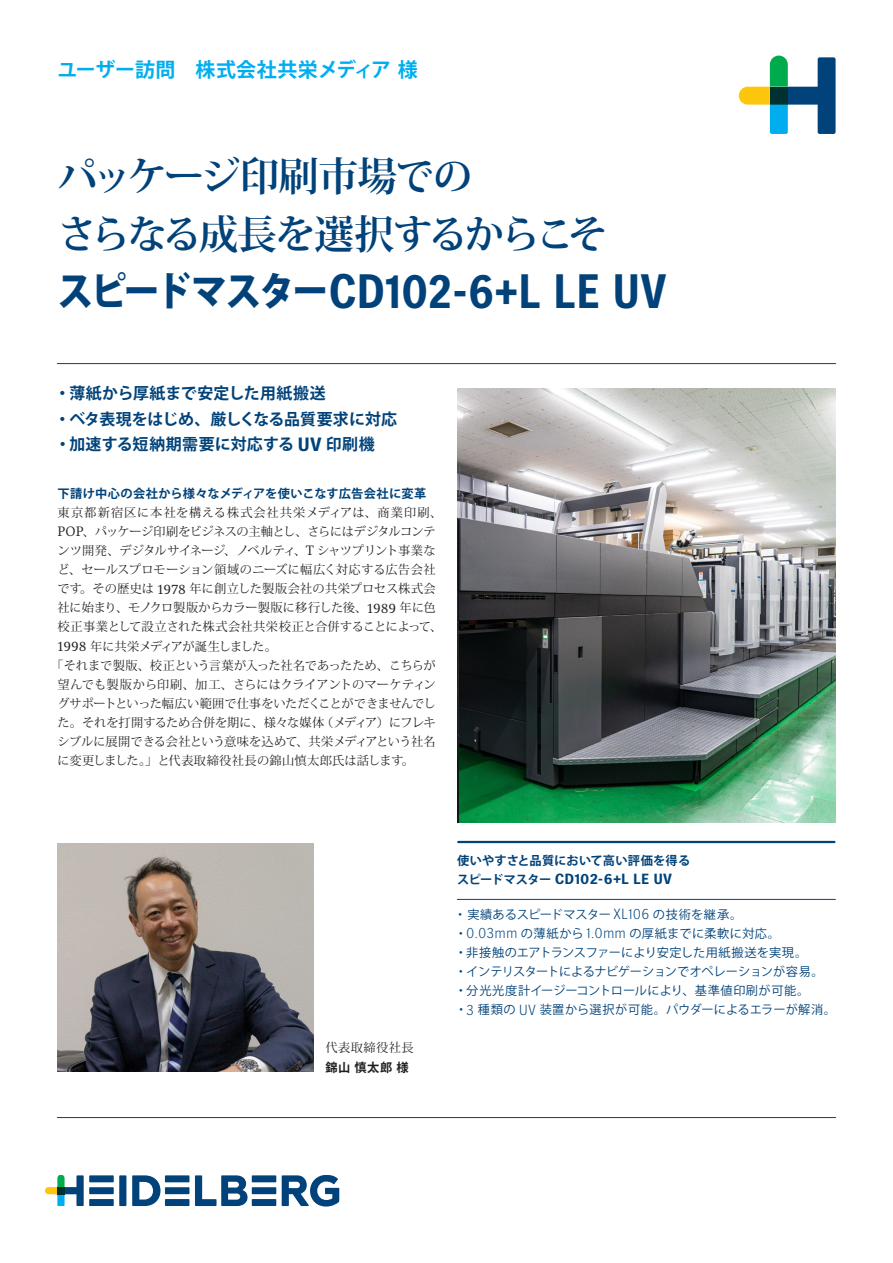
<style>
.page{position:relative;width:893px;height:1263px;background:#fff}
.page>*{position:absolute;margin:0;border:0;box-sizing:border-box;transform-origin:0 0}
.t1{font:700 48px "Heidelberg Gothic Ml";color:#004279;scale:.9 1}
.t2{font:700 39.9px/57.4px "Koz Min Pro";letter-spacing:-.08em;color:#004279}
.t3{font:700 19.95px "Koz Go Pro";letter-spacing:.01em;color:#00aeef}
.t4{font:700 15.9px/25.5px "Koz Go Pro";letter-spacing:.01em;color:#004279}
.t5{font:700 14.7px "Heidelberg Gothic Ml";letter-spacing:.015em;color:#004279}
.t6{font:12.15px "Koz Min Pro";letter-spacing:-.005em;color:#231f20}
.t7{font:12.15px/19.2px "Koz Go Pro";letter-spacing:.005em;color:#004279}
.t8{font:700 12.15px "Koz Go Pro";letter-spacing:.015em;color:#004279}
.t9{font:12.15px "Koz Min Pro";letter-spacing:-.04em;color:#231f20}
.t10{font:12.15px "Koz Min Pro";letter-spacing:-.025em;color:#231f20}
.t11{font:12.15px "Koz Min Pro";letter-spacing:-.03em;color:#231f20}
.t12{font:12.15px "Koz Min Pro";letter-spacing:.07em;color:#231f20}
.t13{font:12.15px "Koz Min Pro";letter-spacing:.02em;color:#231f20}
.t14{font:12.15px "Koz Min Pro";letter-spacing:-.06em;color:#231f20}
.t15{font:12.15px "Koz Min Pro";letter-spacing:.035em;color:#231f20}
.t16{font:700 12.15px "Koz Go Pro";letter-spacing:.05em;color:#231f20}
.s1{font-family:"Koz Go Pro";font-weight:800;font-size:39.9px}
.s2{font-family:"Heidelberg Gothic Ml";font-size:19.2px}
.s3{font-family:"Heidelberg Antiqua ML";font-size:14.25px}
.s4{font-family:"Heidelberg Antiqua ML";font-size:14.4px}
.s5{font-family:"Koz Go Pro";font-size:12.15px}
.s6{font-family:"Heidelberg Gothic Ml";font-weight:300;font-size:14.7px}
</style>
<div class="page">
<hr style="left:57px;top:1117px;width:779px;height:1px;background:#004279">
<hr style="left:57px;top:363px;width:779px;height:1px;background:#004279">
<hr style="left:458px;top:841px;width:376px;height:2px;background:#004279">
<hr style="left:457px;top:899px;width:378px;height:1px;background:#004279">
<svg style="left:739px;top:56px;width:97px;height:78px"></svg>
<svg style="left:45px;top:1175px;width:39px;height:31px"></svg>
<svg style="left:132px;top:1175px;width:28px;height:31px"></svg>
<div style="left:119px;top:1175px;width:7px;height:31px;background:#004279"></div>
<div style="left:89px;top:1175px;width:25px;height:7px;background:#004279"></div>
<div style="left:89px;top:1187px;width:25px;height:7px;background:#004279"></div>
<div style="left:89px;top:1199px;width:25px;height:7px;background:#004279"></div>
<div style="left:165px;top:1175px;width:24px;height:7px;background:#004279"></div>
<div style="left:165px;top:1187px;width:24px;height:7px;background:#004279"></div>
<div style="left:165px;top:1199px;width:24px;height:7px;background:#004279"></div>
<svg style="left:195px;top:1175px;width:53px;height:31px"></svg>
<div style="left:252px;top:1175px;width:24px;height:7px;background:#004279"></div>
<div style="left:252px;top:1187px;width:24px;height:7px;background:#004279"></div>
<div style="left:252px;top:1199px;width:24px;height:7px;background:#004279"></div>
<svg style="left:282px;top:1175px;width:57px;height:31px"></svg>
<div style="left:57px;top:1187px;width:8px;height:7px;background:#00302f"></div>
<img style="left:57px;top:843px;width:256px;height:228px">
<img style="left:457px;top:389px;width:379px;height:434px">
<h3 class="t3" style="left:57px;top:56px;width:362px">ユーザー訪問　株式会社共栄メディア様</h3>
<h2 class="t2" style="left:57px;top:146px;width:552px">パッケージ印刷市場での<br>さらなる成長を選択するからこそ</h2>
<h1 class="t1" style="left:57px;top:265px;width:679px"><span class="s1">スピードマスター</span>CD102-6+L LE UV</h1>
<h3 class="t4" style="left:54px;top:382px;width:344px">・薄紙から厚紙まで安定した用紙搬送<br>・ベタ表現をはじめ、厳しくなる品質要求に対応・加速する短納期需要に対応する <span class="s2">UV</span> 印刷機</h3>
<p class="t8" style="left:57px;top:485px;width:371px">下請け中心の会社から様々なメディアを使いこなす広告会社に変革</p>
<p class="t12" style="left:57px;top:504px;width:386px">東京都新宿区に本社を構える株式会社共栄メディアは、商業印刷、</p>
<p class="t9" style="left:57px;top:523px;width:380px"><span class="s3">POP</span>、パッケージ印刷をビジネスの主軸とし、さらにはデジタルコンテ</p>
<p class="t10" style="left:57px;top:542px;width:380px">ンツ開発、デジタルサイネージ、ノベルティ、<span class="s3">T</span> シャツプリント事業な</p>
<p class="t6" style="left:57px;top:561px;width:380px">ど、セールスプロモーション領域のニーズに幅広く対応する広告会社</p>
<p class="t6" style="left:57px;top:580px;width:380px">です。その歴史は <span class="s4">1978</span> 年に創立した製版会社の共栄プロセス株式会</p>
<p class="t6" style="left:57px;top:599px;width:380px">社に始まり、モノクロ製版からカラー製版に移行した後、<span class="s4">1989</span> 年に色</p>
<p class="t6" style="left:57px;top:618px;width:386px">校正事業として設立された株式会社共栄校正と合併することによって、</p>
<p class="t14" style="left:57px;top:637px;width:221px"><span class="s4">1998</span> 年に共栄メディアが誕生しました。</p>
<p class="t11" style="left:51px;top:657px;width:386px">「それまで製版、校正という言葉が入った社名であったため、こちらが</p>
<p class="t6" style="left:57px;top:676px;width:380px">望んでも製版から印刷、加工、さらにはクライアントのマーケティン</p>
<p class="t6" style="left:57px;top:695px;width:380px">グサポートといった幅広い範囲で仕事をいただくことができませんでし</p>
<p class="t6" style="left:57px;top:714px;width:380px">た。それを打開するため合併を期に、様々な媒体（メディア）にフレキ</p>
<p class="t6" style="left:57px;top:733px;width:380px">シブルに展開できる会社という意味を込めて、共栄メディアという社名</p>
<p class="t13" style="left:57px;top:752px;width:358px">に変更しました。」と代表取締役社長の錦山慎太郎氏は話します。</p>
<p class="t15" style="left:313px;top:1039px;width:102px">　代表取締役社長</p>
<p class="t16" style="left:325px;top:1059px;width:85px">錦山慎太郎様</p>
<p class="t8" style="left:457px;top:852px;width:235px">使いやすさと品質において高い評価を得る</p>
<p class="t5" style="left:457px;top:871px;width:217px"><span class="s5">スピードマスター</span> CD102-6+L LE UV</p>
<p class="t7" style="left:454px;top:905px;width:383px">・実績あるスピードマスター <span class="s6">XL106</span> の技術を継承。<br>・<span class="s6">0.03mm</span> の薄紙から <span class="s6">1.0mm</span> の厚紙までに柔軟に対応。<br>・非接触のエアトランスファーにより安定した用紙搬送を実現。<br>・インテリスタートによるナビゲーションでオペレーションが容易。・分光光度計イージーコントロールにより、基準値印刷が可能。<br>・<span class="s6">3</span> 種類の <span class="s6">UV</span> 装置から選択が可能。パウダーによるエラーが解消。</p>
</div>
